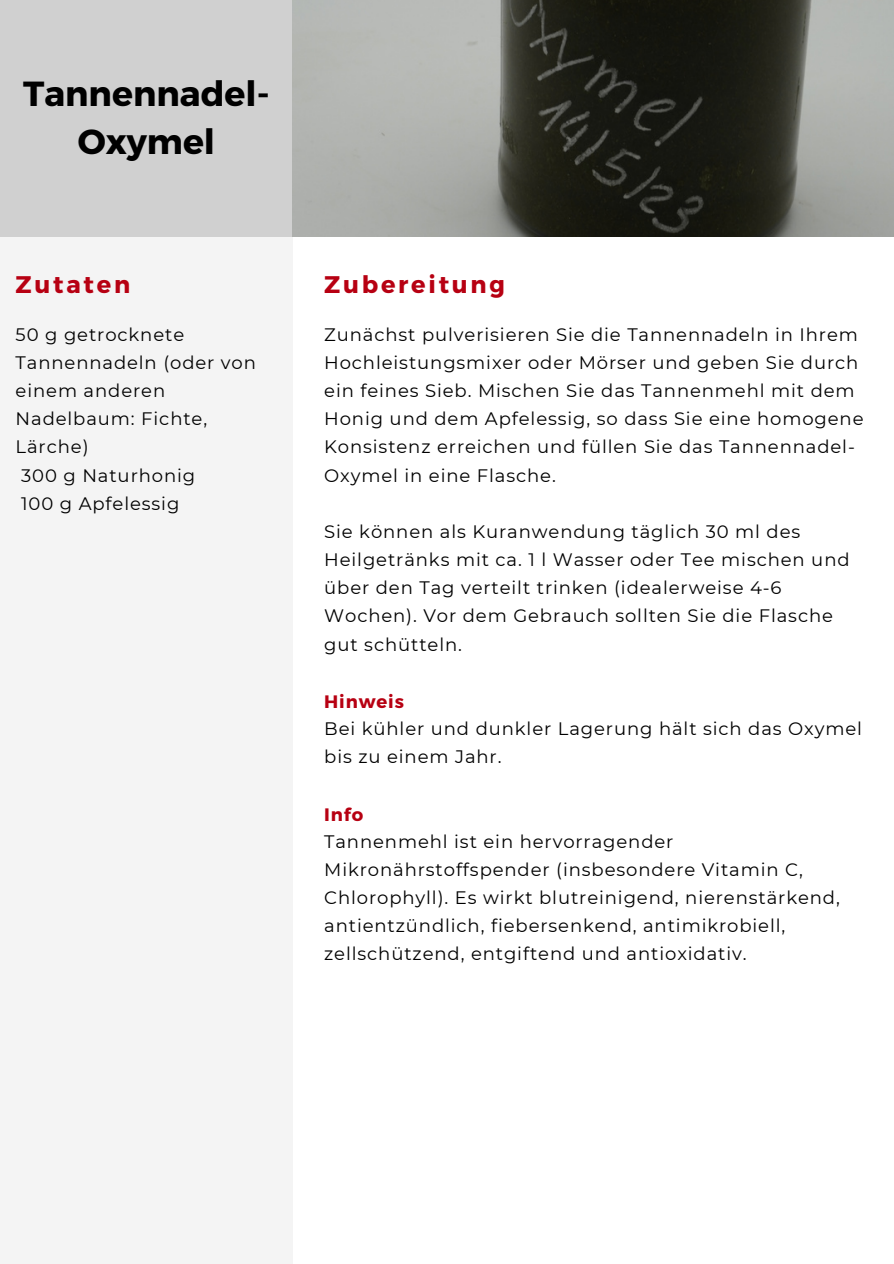
<style>
.page{position:relative;width:894px;height:1264px;background:#fff}
.page>*{position:absolute;margin:0;border:0;box-sizing:border-box;transform-origin:0 0}
.t1{font:700 34.8px/48.4px "Montserrat";color:#000;text-align:center}
.t2{font:700 24px "Montserrat";letter-spacing:.115em;color:#b70012}
.t3{font:18px/28.2px "Montserrat";letter-spacing:.05em;color:#000}
.t4{font:700 18px "Montserrat";letter-spacing:.05em;color:#b70012}
</style>
<div class="page">
<div style="left:0;top:0;width:292px;height:237px;background:#d0d0d0"></div>
<div style="left:0;top:237px;width:292px;height:1026px;background:#f4f4f4"></div>
<img style="left:293px;top:0;width:600px;height:237px">
<h1 class="t1" style="left:23px;top:70px;width:248px">Tannennadel-<br>Oxymel</h1>
<h2 class="t2" style="left:16px;top:270px;width:116px">Zutaten</h2>
<h2 class="t2" style="left:324px;top:270px;width:182px">Zubereitung</h2>
<p class="t3" style="left:16px;top:319px;width:170px">50 g getrocknete</p>
<p class="t3" style="left:16px;top:348px;width:242px">Tannennadeln (oder von</p>
<p class="t3" style="left:16px;top:376px;width:151px">einem anderen</p>
<p class="t3" style="left:16px;top:404px;width:193px">Nadelbaum: Fichte,</p>
<p class="t3" style="left:16px;top:432px;width:74px">Lärche)</p>
<p class="t3" style="left:21px;top:460px;width:175px">300 g Naturhonig</p>
<p class="t3" style="left:21px;top:488px;width:160px">100 g Apfelessig</p>
<p class="t3" style="left:324px;top:319px;width:540px">Zunächst pulverisieren Sie die Tannennadeln in Ihrem Hochleistungsmixer oder Mörser und geben Sie durch ein feines Sieb. Mischen Sie das Tannenmehl mit dem Honig und dem Apfelessig, so dass Sie eine homogene Konsistenz erreichen und füllen Sie das Tannennadel-Oxymel in eine Flasche.</p>
<p class="t3" style="left:324px;top:517px;width:526px">Sie können als Kuranwendung täglich 30 ml des Heilgetränks mit ca. 1 l Wasser oder Tee mischen und über den Tag verteilt trinken (idealerweise 4-6<br>Wochen). Vor dem Gebrauch sollten Sie die Flasche gut schütteln.</p>
<p class="t4" style="left:324px;top:690px;width:81px">Hinweis</p>
<p class="t3" style="left:324px;top:714px;width:539px">Bei kühler und dunkler Lagerung hält sich das Oxymel bis zu einem Jahr.</p>
<p class="t4" style="left:324px;top:803px;width:40px">Info</p>
<p class="t3" style="left:324px;top:826px;width:517px">Tannenmehl ist ein hervorragender Mikronährstoffspender (insbesondere Vitamin C, Chlorophyll). Es wirkt blutreinigend, nierenstärkend, antientzündlich, fiebersenkend, antimikrobiell, zellschützend, entgiftend und antioxidativ.</p>
</div>
